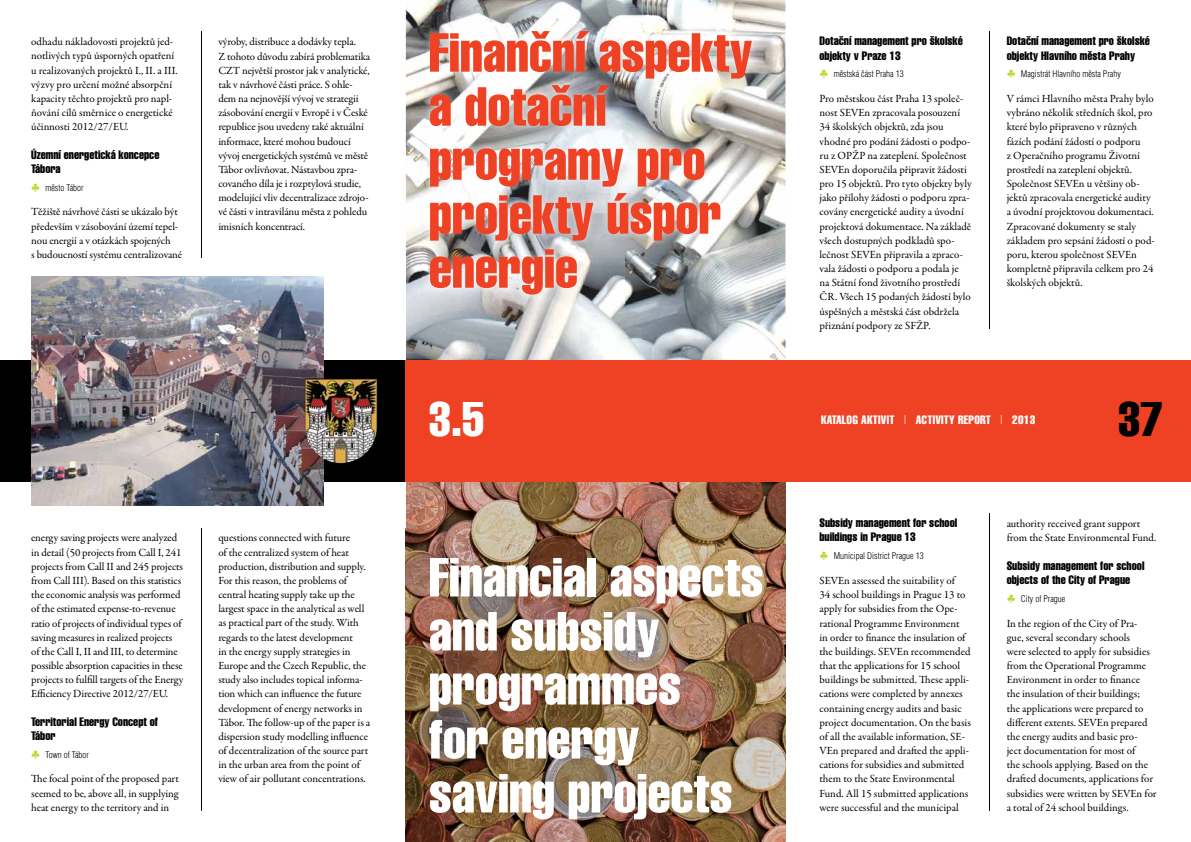
<style>
.page{position:relative;width:1191px;height:842px;background:#fff}
.page>*{position:absolute;margin:0;border:0;box-sizing:border-box;transform-origin:0 0}
.t1{font:extra-condensed 54px/54px "Helvetica CE";color:#fff}
.t2{font:extra-condensed 54px/54px "Helvetica CE";color:#ef4123}
.t3{font:extra-condensed 47.8px "Helvetica CE";color:#fff}
.t4{font:extra-condensed 47.8px "Helvetica CE";color:#000}
.t5{font:extra-condensed 12px/14.2px "Helvetica CE";color:#000}
.t6{font:extra-condensed 12px "Helvetica CE";letter-spacing:.02em;color:#fff}
.t7{font:11px/14.2px "Garamond Premr Pro";letter-spacing:-.005em;color:#000}
.t8{font:300 condensed 9px "Helvetica CE";color:#000}
.s1{font-family:"Adobe Gothic Std";font-weight:700;font-stretch:normal;color:#bfd730}
.s2{font-weight:300;font-stretch:condensed}
</style>
<div class="page">
<hr style="left:201px;top:31px;width:1px;height:298px;background:#000">
<hr style="left:201px;top:513px;width:1px;height:298px;background:#000">
<hr style="left:989px;top:31px;width:1px;height:298px;background:#000">
<hr style="left:989px;top:513px;width:1px;height:298px;background:#000">
<img style="left:406px;top:0;width:379px;height:360px">
<img style="left:406px;top:482px;width:379px;height:360px">
<div style="left:180px;top:258px;width:225px;height:269px;background:#fff"></div>
<div style="left:0;top:360px;width:406px;height:122px;background:#000"></div>
<div style="left:406px;top:360px;width:785px;height:122px;background:#ef4123"></div>
<img style="left:31px;top:276px;width:292px;height:229px">
<img style="left:305px;top:378px;width:72px;height:85px">
<img style="left:422px;top:23px;width:336px;height:279px">
<p class="t7" style="left:31px;top:35px;width:148px">odhadu nákladovosti projektů jed&shy;notlivých typů úsporných opatření u realizovaných projektů I., II. a III. výzvy pro určení možné absorpční kapacity těchto projektů pro napl&shy;ňování cílů směrnice o energetické účinnosti 2012/27/EU.</p>
<p class="t5" style="left:31px;top:148px;width:130px">Územní energetická koncepce<br>Tábora</p>
<p class="t8" style="left:31px;top:182px;width:54px"><span class="s1">♣</span> město♣Tábor</p>
<p class="t7" style="left:31px;top:205px;width:153px">Těžiště návrhové části se ukázalo být především v zásobování území tepel&shy;nou energií a v otázkách spojených<br>s budoucností systému centralizované</p>
<p class="t7" style="left:218px;top:35px;width:153px">výroby, distribuce a dodávky tepla.<br>Z tohoto důvodu zabírá problematika CZT největší prostor jak v analytické, tak v návrhové části práce. S ohle&shy;dem na nejnovější vývoj ve strategii zásobování energií v Evropě i v České republice jsou uvedeny také aktuální informace, které mohou budoucí vývoj energetických systémů ve městě Tábor ovlivňovat. Nástavbou zpra&shy;covaného díla je i rozptylová studie, modelující vliv decentralizace zdrojo&shy;vé části v intravilánu města z pohledu imisních koncentrací.</p>
<h1 class="t2" style="left:429px;top:27px;width:325px">Finanční aspekty a dotační programy pro projekty úspor energie</h1>
<p class="t7" style="left:31px;top:531px;width:154px">energy saving projects were analyzed in detail (50 projects from Call I, 241 projects from Call II and 245 projects from Call III). Based on this statistics the economic analysis was performed of the estimated expense-to-revenue ratio of projects of individual types of saving measures in realized projects of the Call I, II and III, to determine possible absorption capacities in these projects to fulfill targets of the Energy Efficiency Directive 2012/27/EU.</p>
<p class="t5" style="left:31px;top:715px;width:128px">Territorial Energy Concept of<br>Tábor</p>
<p class="t8" style="left:31px;top:749px;width:59px"><span class="s1">♣</span> Town♣of♣Tábor</p>
<p class="t7" style="left:31px;top:772px;width:149px;text-align:justify">The focal point of the proposed part seemed to be, above all, in supplying heat energy to the territory and in</p>
<p class="t7" style="left:218px;top:531px;width:153px">questions connected with future<br>of the centralized system of heat production, distribution and supply.<br>For this reason, the problems of central heating supply take up the largest space in the analytical as well as practical part of the study. With regards to the latest development<br>in the energy supply strategies in Europe and the Czech Republic, the study also includes topical informa&shy;tion which can influence the future development of energy networks in Tábor. The follow-up of the paper is a dispersion study modelling influence of decentralization of the source part in the urban area from the point of view of air pollutant concentrations.</p>
<h2 class="t3" style="left:429px;top:393px;width:57px">3.5</h2>
<h1 class="t1" style="left:429px;top:551px;width:336px">Financial aspects and subsidy programmes<br>for energy saving projects</h1>
<p class="t5" style="left:819px;top:34px;width:145px">dotační management pro školské objekty v Praze 13</p>
<p class="t8" style="left:819px;top:69px;width:86px"><span class="s1">♣</span> městská♣část♣Praha♣13</p>
<p class="t7" style="left:819px;top:92px;width:154px">Pro městskou část Praha 13 společ&shy;nost SEVEn zpracovala posouzení 34 školských objektů, zda jsou vhodné pro podání žádosti o podpo&shy;ru z OPŽP na zateplení. Společnost SEVEn doporučila připravit žádosti pro 15 objektů. Pro tyto objekty byly jako přílohy žádosti o podporu zpra&shy;covány energetické audity a úvodní projektová dokumentace. Na základě všech dostupných podkladů spo&shy;lečnost SEVEn připravila a zpraco&shy;vala žádosti o podporu a podala je<br>na Státní fond životního prostředí ČR. Všech 15 podaných žádostí bylo úspěšných a městská část obdržela přiznání podpory ze SFŽP.</p>
<p class="t5" style="left:1006px;top:34px;width:145px">dotační management pro školské objekty hlavního města Prahy</p>
<p class="t8" style="left:1006px;top:69px;width:116px"><span class="s1">♣</span> Magistrát♣Hlavního♣města♣Prahy</p>
<p class="t7" style="left:1006px;top:92px;width:149px">V rámci Hlavního města Prahy bylo vybráno několik středních škol, pro které bylo připraveno v různých fázích podání žádostí o podporu<br>z Operačního programu Životní prostředí na zateplení objektů.<br>Společnost SEVEn u většiny ob&shy;jektů zpracovala energetické audity a úvodní projektovou dokumentaci.<br>Zpracované dokumenty se staly základem pro sepsání žádostí o pod&shy;poru, kterou společnost SEVEn kompletně připravila celkem pro 24 školských objektů.</p>
<p class="t6" style="left:821px;top:413px;width:216px">KATALOG AKTIVIT <span class="s2">|</span> ACTIVITY REPORT <span class="s2">|</span> 2013</p>
<h2 class="t4" style="left:1118px;top:393px;width:46px">37</h2>
<p class="t5" style="left:819px;top:516px;width:139px">Subsidy management for school buildings in Prague 13</p>
<p class="t8" style="left:819px;top:551px;width:106px"><span class="s1">♣</span> Municipal♣District♣Prague♣13</p>
<p class="t7" style="left:819px;top:574px;width:153px">SEVEn assessed the suitability of<br>34 school buildings in Prague 13 to apply for subsidies from the Ope&shy;rational Programme Environment<br>in order to finance the insulation of the buildings. SEVEn recommended that the applications for 15 school buildings be submitted. These appli&shy;cations were completed by annexes containing energy audits and basic project documentation. On the basis of all the available information, SE-VEn prepared and drafted the appli&shy;cations for subsidies and submitted them to the State Environmental Fund. All 15 submitted applications were successful and the municipal</p>
<p class="t7" style="left:1006px;top:517px;width:151px">authority received grant support from the State Environmental Fund.</p>
<p class="t5" style="left:1006px;top:559px;width:139px">Subsidy management for school objects of the City of Prague</p>
<p class="t8" style="left:1006px;top:593px;width:60px"><span class="s1">♣</span> City♣of♣Prague</p>
<p class="t7" style="left:1006px;top:616px;width:151px">In the region of the City of Pra&shy;gue, several secondary schools<br>were selected to apply for subsidies from the Operational Programme Environment in order to finance<br>the insulation of their buildings;<br>the applications were prepared to different extents. SEVEn prepared the energy audits and basic pro-<br>ject documentation for most of<br>the schools applying. Based on the drafted documents, applications for subsidies were written by SEVEn for a total of 24 school buildings.</p>
</div>
